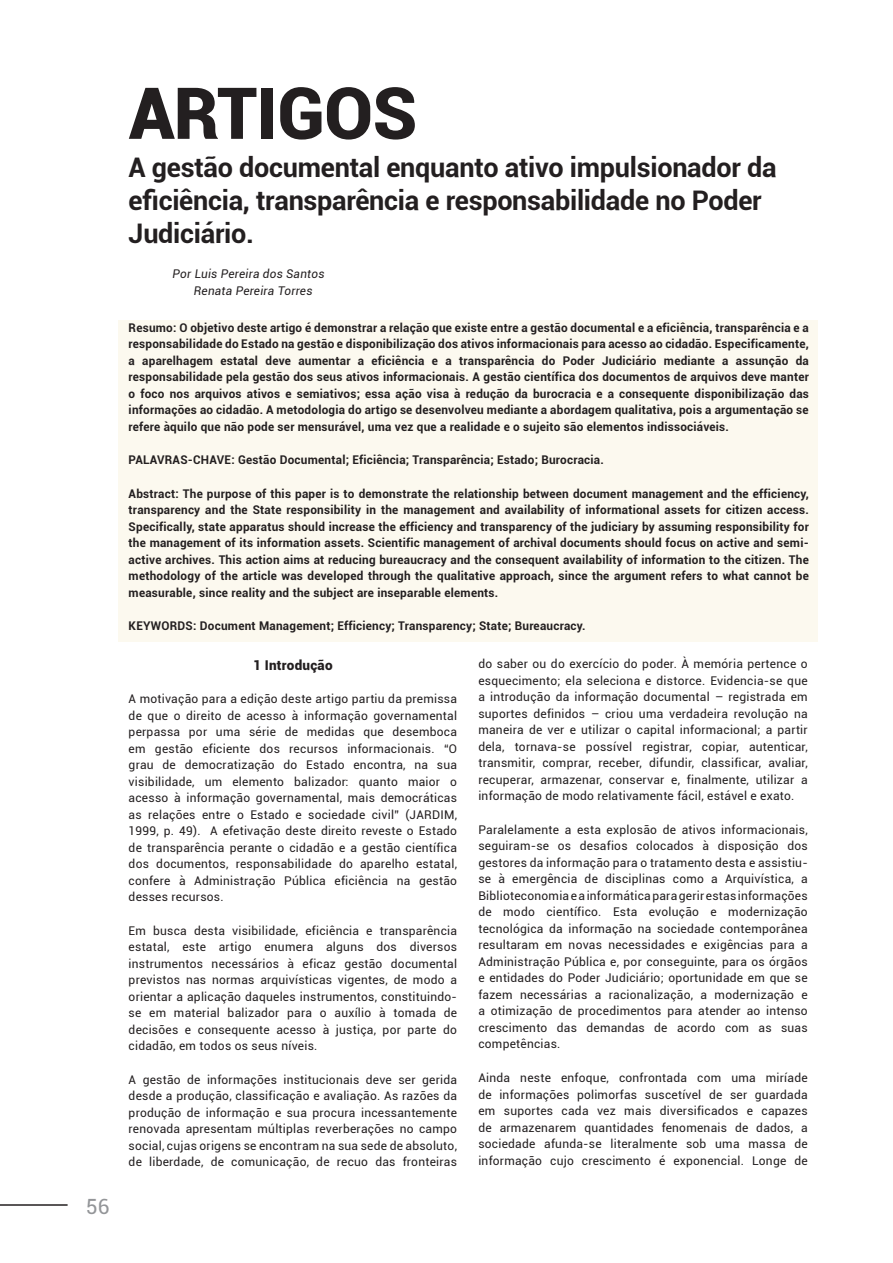
<style>
.page{position:relative;width:893px;height:1263px;background:#fff}
.page>*{position:absolute;margin:0;border:0;box-sizing:border-box;transform-origin:0 0}
.Seção_Artigos{font:900 71.7px "Roboto";letter-spacing:-.01em;color:#231f20}
.Chamada_Artigos{font:700 27px/33px "Roboto";letter-spacing:-.01em;color:#231f20}
.t1{font:21px "Roboto";color:#939598}
.Sub-Titulos_Artigos{font:900 13.5px "Roboto";letter-spacing:.02em;color:#231f20}
.Texto_Artigos{font:12px/16.5px "Roboto";letter-spacing:.02em;color:#231f20;text-align:justify}
.Resumo_Palavras-Chav{font:700 12px/16.5px "Roboto";letter-spacing:.02em;color:#231f20;text-align:justify}
.Referencias{font:italic 12px "Roboto";letter-spacing:.02em;color:#231f20}
</style>
<div class="page">
<hr style="left:0;top:1204px;width:68px;height:2px;background:#231f20">
<div style="left:118px;top:320px;width:699px;height:321px;background:#fcf9ef"></div>
<h3 class="t1" style="left:86px;top:1192px;width:25px">56</h3>
<p class="Seção_Artigos" style="left:129px;top:63px;width:290px">ARTIGOS</p>
<p class="Chamada_Artigos" style="left:129px;top:150px;width:649px">A gestão documental enquanto ativo impulsionador da eficiência, transparência e responsabilidade no Poder<br>Judiciário.</p>
<p class="Referencias" style="left:173px;top:266px;width:153px">Por Luis Pereira dos Santos</p>
<p class="Referencias" style="left:194px;top:283px;width:120px">Renata Pereira Torres</p>
<p class="Resumo_Palavras-Chav" style="left:129px;top:319px;width:682px">Resumo: O objetivo deste artigo é demonstrar a relação que existe entre a gestão documental e a eficiência, transparência e a responsabilidade do Estado na gestão e disponibilização dos ativos informacionais para acesso ao cidadão. Especificamente, a aparelhagem estatal deve aumentar a eficiência e a transparência do Poder Judiciário mediante a assunção da responsabilidade pela gestão dos seus ativos informacionais. A gestão científica dos documentos de arquivos deve manter o foco nos arquivos ativos e semiativos; essa ação visa à redução da burocracia e a consequente disponibilização das informações ao cidadão. A metodologia do artigo se desenvolveu mediante a abordagem qualitativa, pois a argumentação se refere àquilo que não pode ser mensurável, uma vez que a realidade e o sujeito são elementos indissociáveis.</p>
<p class="Resumo_Palavras-Chav" style="left:129px;top:451px;width:477px">PALAVRAS-CHAVE: Gestão Documental; Eficiência; Transparência; Estado; Burocracia.</p>
<p class="Resumo_Palavras-Chav" style="left:129px;top:485px;width:682px">Abstract: The purpose of this paper is to demonstrate the relationship between document management and the efficiency, transparency and the State responsibility in the management and availability of informational assets for citizen access.<br>Specifically, state apparatus should increase the efficiency and transparency of the judiciary by assuming responsibility for the management of its information assets. Scientific management of archival documents should focus on active and semi&shy;active archives. This action aims at reducing bureaucracy and the consequent availability of information to the citizen. The methodology of the article was developed through the qualitative approach, since the argument refers to what cannot be measurable, since reality and the subject are inseparable elements.</p>
<p class="Resumo_Palavras-Chav" style="left:129px;top:617px;width:458px">KEYWORDS: Document Management; Efficiency; Transparency; State; Bureaucracy.</p>
<p class="Sub-Titulos_Artigos" style="left:253px;top:655px;width:81px">1 Introdução</p>
<p class="Texto_Artigos" style="left:129px;top:690px;width:330px">A motivação para a edição deste artigo partiu da premissa de que o direito de acesso à informação governamental perpassa por uma série de medidas que desemboca em gestão eficiente dos recursos informacionais. “O grau de democratização do Estado encontra, na sua visibilidade, um elemento balizador: quanto maior o acesso à informação governamental, mais democráticas as relações entre o Estado e sociedade civil” (JARDIM, 1999, p. 49). A efetivação deste direito reveste o Estado de transparência perante o cidadão e a gestão científica dos documentos, responsabilidade do aparelho estatal, confere à Administração Pública eficiência na gestão desses recursos.</p>
<p class="Texto_Artigos" style="left:129px;top:922px;width:330px">Em busca desta visibilidade, eficiência e transparência estatal, este artigo enumera alguns dos diversos instrumentos necessários à eficaz gestão documental previstos nas normas arquivísticas vigentes, de modo a orientar a aplicação daqueles instrumentos, constituindo&shy;se em material balizador para o auxílio à tomada de decisões e consequente acesso à justiça, por parte do cidadão, em todos os seus níveis.</p>
<p class="Texto_Artigos" style="left:129px;top:1071px;width:330px">A gestão de informações institucionais deve ser gerida desde a produção, classificação e avaliação. As razões da produção de informação e sua procura incessantemente renovada apresentam múltiplas reverberações no campo social, cujas origens se encontram na sua sede de absoluto, de liberdade, de comunicação, de recuo das fronteiras</p>
<p class="Texto_Artigos" style="left:478px;top:655px;width:331px">do saber ou do exercício do poder. À memória pertence o esquecimento; ela seleciona e distorce. Evidencia-se que a introdução da informação documental – registrada em suportes definidos – criou uma verdadeira revolução na maneira de ver e utilizar o capital informacional; a partir dela, tornava-se possível registrar, copiar, autenticar, transmitir, comprar, receber, difundir, classificar, avaliar, recuperar, armazenar, conservar e, finalmente, utilizar a informação de modo relativamente fácil, estável e exato.</p>
<p class="Texto_Artigos" style="left:478px;top:821px;width:331px">Paralelamente a esta explosão de ativos informacionais, seguiram-se os desafios colocados à disposição dos gestores da informação para o tratamento desta e assistiu&shy;se à emergência de disciplinas como a Arquivística, a Biblioteconomia e a informática para gerir estas informações de modo científico. Esta evolução e modernização tecnológica da informação na sociedade contemporânea resultaram em novas necessidades e exigências para a Administração Pública e, por conseguinte, para os órgãos e entidades do Poder Judiciário; oportunidade em que se fazem necessárias a racionalização, a modernização e a otimização de procedimentos para atender ao intenso crescimento das demandas de acordo com as suas competências.</p>
<p class="Texto_Artigos" style="left:478px;top:1069px;width:331px">Ainda neste enfoque, confrontada com uma miríade de informações polimorfas suscetível de ser guardada em suportes cada vez mais diversificados e capazes de armazenarem quantidades fenomenais de dados, a sociedade afunda-se literalmente sob uma massa de informação cujo crescimento é exponencial. Longe de</p>
</div>
